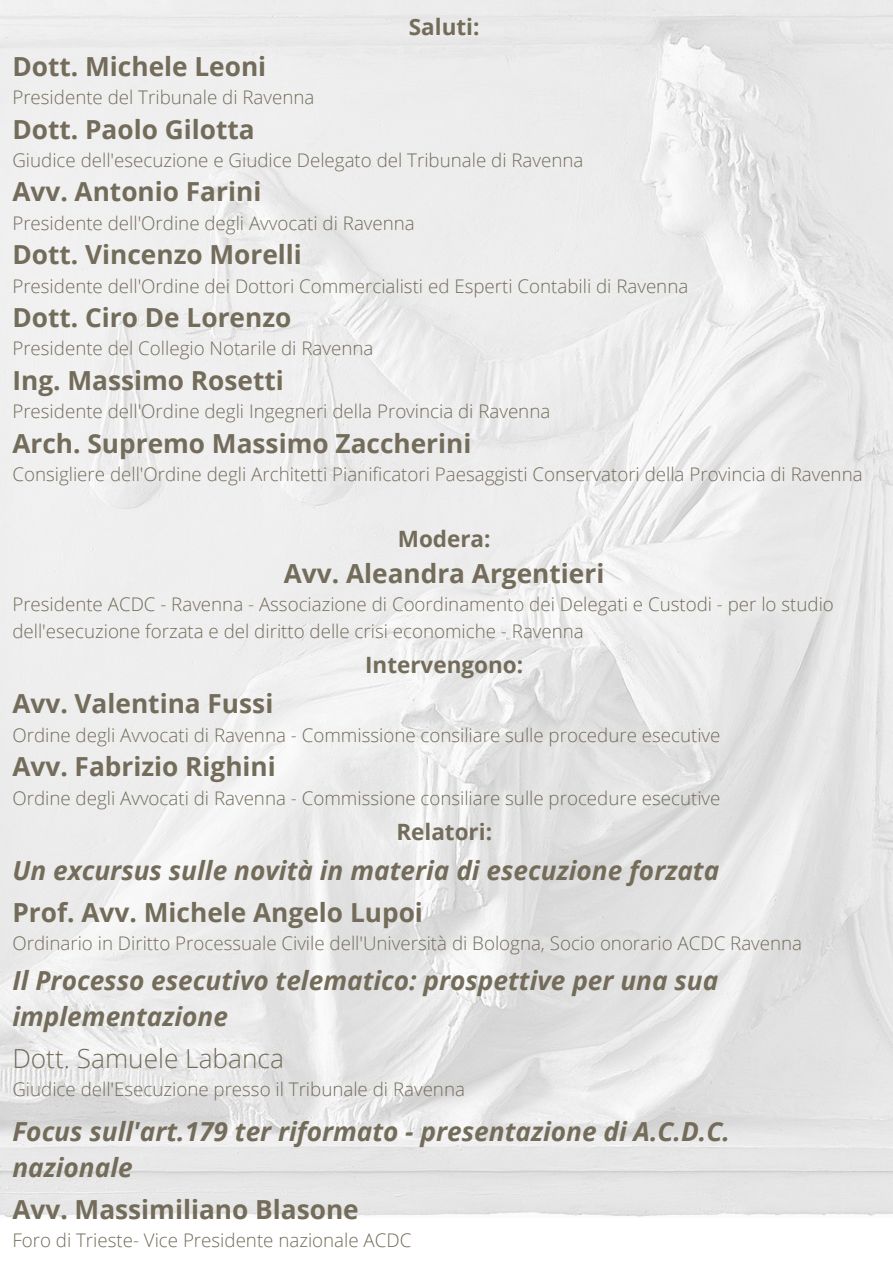
<style>
.page{position:relative;width:893px;height:1263px;background:#fff}
.page>*{position:absolute;margin:0;border:0;box-sizing:border-box;transform-origin:0 0}
.t1{font:700 26.25px "Open Sans";color:#736c5a}
.t2{font:italic 700 26.25px/36.6px "Open Sans";color:#736c5a}
.t3{font:300 26.25px "Open Sans";color:#736c5a}
.t4{font:700 22.5px "Open Sans";color:#736c5a}
.t5{font:300 18.75px/26.2px "Open Sans";color:#736c5a}
</style>
<div class="page">
<img style="left:0;top:0;width:893px;height:1217px">
<p class="t4" style="left:409px;top:11px;width:72px">Saluti:</p>
<h1 class="t1" style="left:12px;top:48px;width:255px">Dott. Michele Leoni</h1>
<p class="t5" style="left:12px;top:84px;width:303px">Presidente del Tribunale di Ravenna</p>
<h1 class="t1" style="left:12px;top:111px;width:244px">Dott. Paolo Gilotta</h1>
<p class="t5" style="left:12px;top:147px;width:572px">Giudice dell'esecuzione e Giudice Delegato del Tribunale di Ravenna</p>
<h1 class="t1" style="left:12px;top:173px;width:250px">Avv. Antonio Farini</h1>
<p class="t5" style="left:12px;top:209px;width:404px">Presidente dell'Ordine degli Avvocati di Ravenna</p>
<h1 class="t1" style="left:12px;top:236px;width:291px">Dott. Vincenzo Morelli</h1>
<p class="t5" style="left:12px;top:272px;width:677px">Presidente dell'Ordine dei Dottori Commercialisti ed Esperti Contabili di Ravenna</p>
<h1 class="t1" style="left:12px;top:299px;width:280px">Dott. Ciro De Lorenzo</h1>
<p class="t5" style="left:12px;top:335px;width:362px">Presidente del Collegio Notarile di Ravenna</p>
<h1 class="t1" style="left:12px;top:362px;width:273px">Ing. Massimo Rosetti</h1>
<p class="t5" style="left:12px;top:398px;width:539px">Presidente dell'Ordine degli Ingegneri della Provincia di Ravenna</p>
<h1 class="t1" style="left:12px;top:425px;width:460px">Arch. Supremo Massimo Zaccherini</h1>
<p class="t5" style="left:12px;top:461px;width:851px">Consigliere dell'Ordine degli Architetti Pianificatori Paesaggisti Conservatori della Provincia di Ravenna</p>
<p class="t4" style="left:398px;top:523px;width:94px">Modera:</p>
<h1 class="t1" style="left:284px;top:555px;width:322px">Avv. Aleandra Argentieri</h1>
<p class="t5" style="left:12px;top:591px;width:823px">Presidente ACDC - Ravenna - Associazione di Coordinamento dei Delegati e Custodi - per lo studio dell'esecuzione forzata e del diritto delle crisi economiche - Ravenna</p>
<p class="t4" style="left:365px;top:649px;width:160px">Intervengono:</p>
<h1 class="t1" style="left:12px;top:685px;width:262px">Avv. Valentina Fussi</h1>
<p class="t5" style="left:12px;top:721px;width:709px">Ordine degli Avvocati di Ravenna - Commissione consiliare sulle procedure esecutive</p>
<h1 class="t1" style="left:12px;top:748px;width:265px">Avv. Fabrizio Righini</h1>
<p class="t5" style="left:12px;top:784px;width:709px">Ordine degli Avvocati di Ravenna - Commissione consiliare sulle procedure esecutive</p>
<p class="t4" style="left:396px;top:815px;width:97px">Relatori:</p>
<h1 class="t2" style="left:12px;top:852px;width:708px">Un excursus sulle novità in materia di esecuzione forzata</h1>
<h1 class="t1" style="left:12px;top:894px;width:412px">Prof. Avv. Michele Angelo Lupoi</h1>
<p class="t5" style="left:12px;top:930px;width:791px">Ordinario in Diritto Processuale Civile dell'Università di Bologna, Socio onorario ACDC Ravenna</p>
<h1 class="t2" style="left:12px;top:961px;width:707px">Il Processo esecutivo telematico: prospettive per una sua implementazione</h1>
<h1 class="t3" style="left:12px;top:1040px;width:273px">Dott. Samuele Labanca</h1>
<p class="t5" style="left:12px;top:1076px;width:454px">Giudice dell'Esecuzione presso il Tribunale di Ravenna</p>
<h1 class="t2" style="left:12px;top:1112px;width:719px">Focus sull'art.179 ter riformato - presentazione di A.C.D.C. nazionale</h1>
<h1 class="t1" style="left:12px;top:1191px;width:348px">Avv. Massimiliano Blasone</h1>
<p class="t5" style="left:12px;top:1227px;width:400px">Foro di Trieste- Vice Presidente nazionale ACDC</p>
</div>
